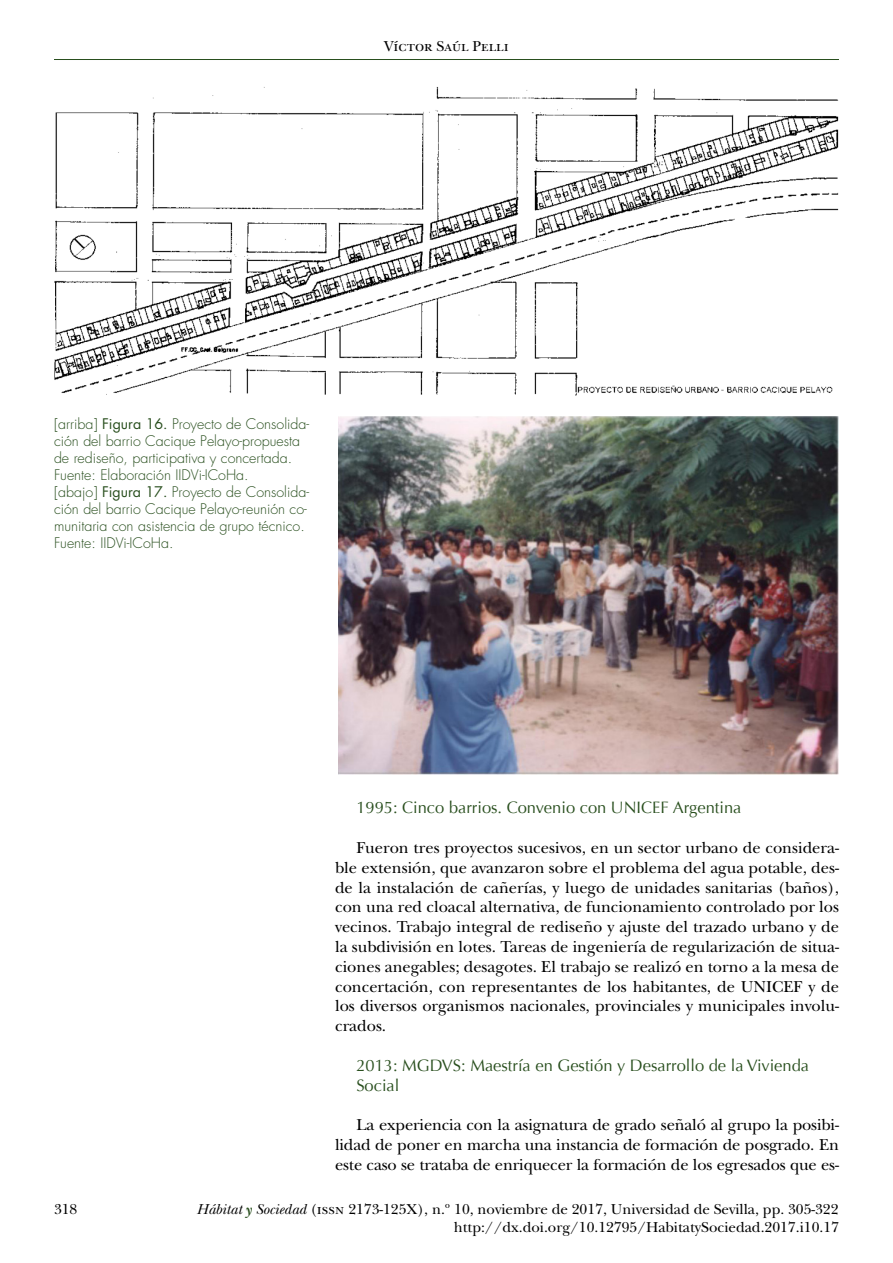
<style>
.page{position:relative;width:893px;height:1263px;background:#fff}
.page>*{position:absolute;margin:0;border:0;box-sizing:border-box;transform-origin:0 0}
.TXT__10{font:16.5px/19.8px "New Baskerville Std";letter-spacing:-.005em;color:#000;text-align:justify}
.TXT_LADILLO_3{font:16.5px/19.8px "Optima";color:#294f1e}
.t1{font:15px/18px "New Baskerville Std";color:#000;text-align:right}
.TXT_PIEFOTO{font:300 14.25px/17.1px "Futura Std";color:#294f1e}
.s1{font-weight:400}
.s2{font-style:italic}
.s3{font-weight:700;font-style:italic;color:#294f1e}
</style>
<div class="page">
<hr style="left:54px;top:59px;width:785px;height:1px;background:#294f1e">
<img style="left:54px;top:86px;width:785px;height:309px">
<img style="left:338px;top:417px;width:501px;height:357px">
<p class="t1" style="left:384px;top:37px;width:126px">Víctor Saúl Pelli</p>
<p class="TXT_PIEFOTO" style="left:54px;top:415px;width:257px">[arriba] <span class="s1">Figura 16.</span> Proyecto de Consolida&shy;ción del barrio Cacique Pelayo-propuesta de rediseño, participativa y concertada.<br>Fuente: Elaboración IIDVi-ICoHa.</p>
<p class="TXT_PIEFOTO" style="left:54px;top:484px;width:257px">[abajo] <span class="s1">Figura 17.</span> Proyecto de Consolida&shy;ción del barrio Cacique Pelayo-reunión co&shy;munitaria con asistencia de grupo técnico.<br>Fuente: IIDVi-ICoHa.</p>
<p class="TXT_LADILLO_3" style="left:356px;top:798px;width:387px">1995: Cinco barrios. Convenio con UNICEF Argentina</p>
<p class="TXT__10" style="left:335px;top:838px;width:505px;text-indent:21px">Fueron tres proyectos sucesivos, en un sector urbano de considera&shy;ble extensión, que avanzaron sobre el problema del agua potable, des&shy;de la instalación de cañerías, y luego de unidades sanitarias (baños), con una red cloacal alternativa, de funcionamiento controlado por los vecinos. Trabajo integral de rediseño y ajuste del trazado urbano y de la subdivisión en lotes. Tareas de ingeniería de regularización de situa&shy;ciones anegables; desagotes. El trabajo se realizó en torno a la mesa de concertación, con representantes de los habitantes, de UNICEF y de los diversos organismos nacionales, provinciales y municipales involu&shy;crados.</p>
<p class="TXT_LADILLO_3" style="left:356px;top:1055px;width:454px">2013: MGDVS: Maestría en Gestión y Desarrollo de la Vivienda<br>Social</p>
<p class="TXT__10" style="left:335px;top:1115px;width:505px;text-indent:21px">La experiencia con la asignatura de grado señaló al grupo la posibi&shy;lidad de poner en marcha una instancia de formación de posgrado. En este caso se trataba de enriquecer la formación de los egresados que es-</p>
<p class="t1" style="left:54px;top:1201px;width:25px">318</p>
<p class="t1" style="left:196px;top:1201px;width:644px"><span class="s2">Hábitat</span> <span class="s3">y</span> <span class="s2">Sociedad</span> (issn 2173-125X), n.º 10, noviembre de 2017, Universidad de Sevilla, pp. 305-322 http://dx.doi.org/10.12795/HabitatySociedad.2017.i10.17</p>
</div>
